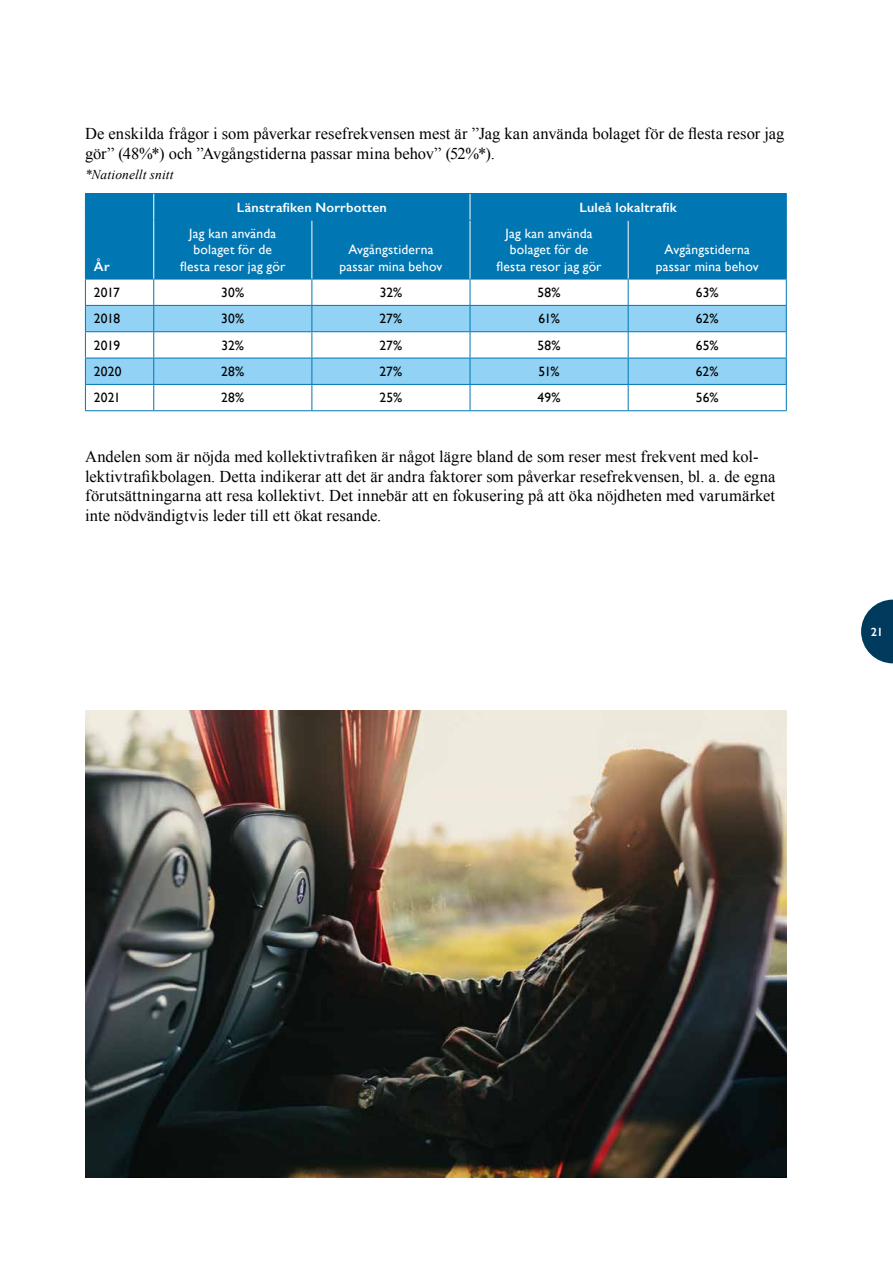
<style>
.page{position:relative;width:893px;height:1263px;background:#fff}
.page>*{position:absolute;margin:0;border:0;box-sizing:border-box;transform-origin:0 0}
.t1{font:16.5px/19.8px "Times New Roman";color:#000}
.t2{font:13.5px/16.2px "Gill Sans";letter-spacing:.015em;color:#fff;text-align:center}
.t3{font:13.5px "Gill Sans";letter-spacing:.005em;color:#000}
.t4{font:600 13.5px "Gill Sans";letter-spacing:.015em;color:#fff}
.t5{font:italic 13.5px "Times New Roman";letter-spacing:.005em;color:#000}
.t6{font:600 12px "Gill Sans";color:#fff}
</style>
<div class="page">
<svg style="left:861px;top:600px;width:32px;height:63px"></svg>
<div style="left:86px;top:194px;width:700px;height:85px;background:#0076b3"></div>
<svg style="left:86px;top:280px;width:700px;height:130px"></svg>
<svg style="left:86px;top:306px;width:700px;height:78px;fill:#92d2f4"></svg>
<hr style="left:85px;top:279px;width:69px;height:1px;background:#0076b3">
<hr style="left:85px;top:305px;width:69px;height:1px;background:#0076b3">
<hr style="left:154px;top:279px;width:158px;height:1px;background:#0076b3">
<hr style="left:312px;top:279px;width:158px;height:1px;background:#0076b3">
<hr style="left:154px;top:305px;width:158px;height:1px;background:#0076b3">
<hr style="left:312px;top:305px;width:158px;height:1px;background:#0076b3">
<hr style="left:470px;top:279px;width:158px;height:1px;background:#0076b3">
<hr style="left:628px;top:279px;width:159px;height:1px;background:#0076b3">
<hr style="left:470px;top:305px;width:158px;height:1px;background:#0076b3">
<hr style="left:628px;top:305px;width:159px;height:1px;background:#0076b3">
<hr style="left:85px;top:331px;width:69px;height:1px;background:#0076b3">
<hr style="left:154px;top:331px;width:158px;height:1px;background:#0076b3">
<hr style="left:312px;top:331px;width:158px;height:1px;background:#0076b3">
<hr style="left:470px;top:331px;width:158px;height:1px;background:#0076b3">
<hr style="left:628px;top:331px;width:159px;height:1px;background:#0076b3">
<hr style="left:85px;top:358px;width:69px;height:1px;background:#0076b3">
<hr style="left:154px;top:358px;width:158px;height:1px;background:#0076b3">
<hr style="left:312px;top:358px;width:158px;height:1px;background:#0076b3">
<hr style="left:470px;top:358px;width:158px;height:1px;background:#0076b3">
<hr style="left:628px;top:358px;width:159px;height:1px;background:#0076b3">
<hr style="left:85px;top:384px;width:69px;height:1px;background:#0076b3">
<svg style="left:85px;top:279px;width:1px;height:131px"></svg>
<hr style="left:154px;top:384px;width:158px;height:1px;background:#0076b3">
<svg style="left:153px;top:279px;width:1px;height:131px"></svg>
<hr style="left:312px;top:384px;width:158px;height:1px;background:#0076b3">
<svg style="left:311px;top:279px;width:1px;height:131px"></svg>
<hr style="left:470px;top:384px;width:158px;height:1px;background:#0076b3">
<svg style="left:470px;top:279px;width:1px;height:131px"></svg>
<hr style="left:628px;top:384px;width:159px;height:1px;background:#0076b3">
<svg style="left:628px;top:279px;width:1px;height:131px"></svg>
<svg style="left:786px;top:279px;width:1px;height:131px"></svg>
<hr style="left:85px;top:410px;width:69px;height:1px;background:#0076b3">
<hr style="left:154px;top:410px;width:158px;height:1px;background:#0076b3">
<hr style="left:312px;top:410px;width:158px;height:1px;background:#0076b3">
<hr style="left:470px;top:410px;width:158px;height:1px;background:#0076b3">
<hr style="left:628px;top:410px;width:159px;height:1px;background:#0076b3">
<hr style="left:154px;top:193px;width:158px;height:1px;background:#0076b3">
<hr style="left:312px;top:193px;width:158px;height:1px;background:#0076b3">
<svg style="left:85px;top:194px;width:1px;height:26px"></svg>
<hr style="left:85px;top:220px;width:1px;height:59px;background:#0076b3">
<hr style="left:85px;top:193px;width:69px;height:1px;background:#0076b3">
<svg style="left:153px;top:194px;width:1px;height:26px"></svg>
<svg style="left:470px;top:194px;width:1px;height:26px"></svg>
<hr style="left:470px;top:193px;width:158px;height:1px;background:#0076b3">
<hr style="left:628px;top:193px;width:159px;height:1px;background:#0076b3">
<svg style="left:786px;top:194px;width:1px;height:26px"></svg>
<hr style="left:154px;top:220px;width:158px;height:1px;background:#0076b3">
<hr style="left:312px;top:220px;width:158px;height:1px;background:#0076b3">
<hr style="left:470px;top:220px;width:158px;height:1px;background:#0076b3">
<hr style="left:311px;top:221px;width:1px;height:58px;background:#fff">
<hr style="left:470px;top:221px;width:1px;height:58px;background:#fff">
<hr style="left:153px;top:220px;width:1px;height:59px;background:#fff">
<hr style="left:628px;top:221px;width:1px;height:58px;background:#fff">
<hr style="left:628px;top:220px;width:159px;height:1px;background:#0076b3">
<hr style="left:786px;top:221px;width:1px;height:58px;background:#0076b3">
<img style="left:85px;top:710px;width:702px;height:468px">
<p class="t1" style="left:85px;top:123px;width:701px">De enskilda frågor i som påverkar resefrekvensen mest är ”Jag kan använda bolaget för de flesta resor jag gör” (48%*) och ”Avgångstiderna passar mina behov” (52%*).</p>
<p class="t5" style="left:85px;top:165px;width:90px">*Nationellt snitt</p>
<p class="t4" style="left:94px;top:258px;width:17px">År</p>
<p class="t4" style="left:237px;top:199px;width:151px">Länstrafiken Norrbotten</p>
<p class="t4" style="left:579px;top:199px;width:99px">Luleå lokaltrafik</p>
<p class="t2" style="left:180px;top:225px;width:107px">Jag kan använda bolaget för de flesta resor jag gör</p>
<p class="t2" style="left:497px;top:225px;width:107px">Jag kan använda bolaget för de flesta resor jag gör</p>
<p class="t2" style="left:339px;top:242px;width:104px">Avgångstiderna passar mina behov</p>
<p class="t2" style="left:656px;top:242px;width:104px">Avgångstiderna passar mina behov</p>
<p class="t3" style="left:94px;top:284px;width:28px">2017</p>
<p class="t3" style="left:221px;top:284px;width:25px">30%</p>
<p class="t3" style="left:380px;top:284px;width:24px">32%</p>
<p class="t3" style="left:538px;top:284px;width:25px">58%</p>
<p class="t3" style="left:696px;top:284px;width:24px">63%</p>
<p class="t3" style="left:94px;top:311px;width:28px">2018</p>
<p class="t3" style="left:221px;top:311px;width:25px">30%</p>
<p class="t3" style="left:380px;top:311px;width:24px">27%</p>
<p class="t3" style="left:538px;top:311px;width:23px">61%</p>
<p class="t3" style="left:696px;top:311px;width:24px">62%</p>
<p class="t3" style="left:94px;top:337px;width:28px">2019</p>
<p class="t3" style="left:221px;top:337px;width:24px">32%</p>
<p class="t3" style="left:380px;top:337px;width:24px">27%</p>
<p class="t3" style="left:537px;top:337px;width:25px">58%</p>
<p class="t3" style="left:696px;top:337px;width:24px">65%</p>
<p class="t3" style="left:94px;top:363px;width:29px">2020</p>
<p class="t3" style="left:221px;top:363px;width:25px">28%</p>
<p class="t3" style="left:380px;top:363px;width:24px">27%</p>
<p class="t3" style="left:538px;top:363px;width:23px">51%</p>
<p class="t3" style="left:696px;top:363px;width:24px">62%</p>
<p class="t3" style="left:94px;top:390px;width:28px">2021</p>
<p class="t3" style="left:221px;top:390px;width:25px">28%</p>
<p class="t3" style="left:380px;top:390px;width:24px">25%</p>
<p class="t3" style="left:538px;top:390px;width:24px">49%</p>
<p class="t3" style="left:696px;top:390px;width:24px">56%</p>
<p class="t1" style="left:85px;top:446px;width:692px">Andelen som är nöjda med kollektivtrafiken är något lägre bland de som reser mest frekvent med kol&shy;lektivtrafikbolagen. Detta indikerar att det är andra faktorer som påverkar resefrekvensen, bl. a. de egna förutsättningarna att resa kollektivt. Det innebär att en fokusering på att öka nöjdheten med varumärket inte nödvändigtvis leder till ett ökat resande.</p>
<p class="t6" style="left:871px;top:624px;width:14px">21</p>
</div>
